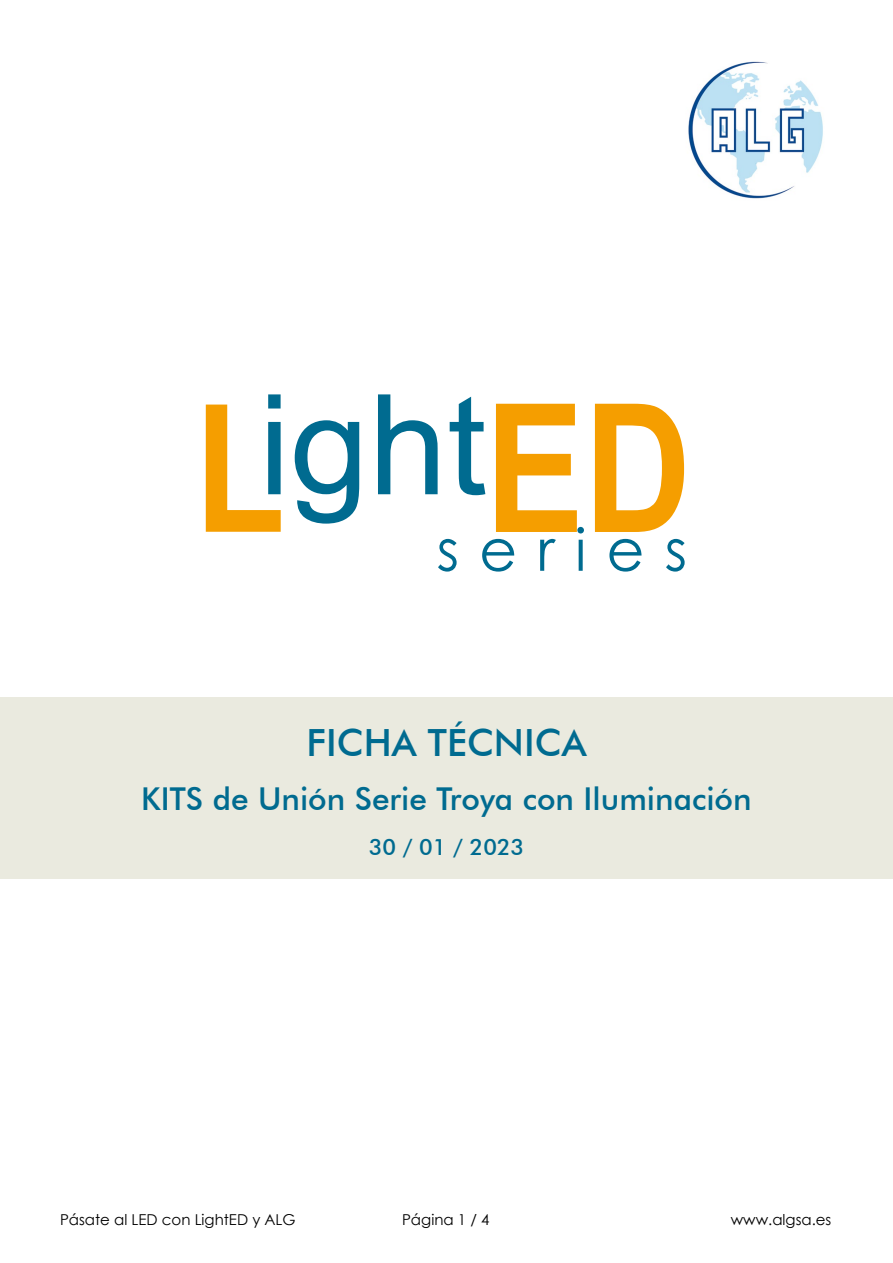
<style>
.page{position:relative;width:893px;height:1263px;background:#fff}
.page>*{position:absolute;margin:0;border:0;box-sizing:border-box;transform-origin:0 0}
.t1{font:58.5px "Century Gothic";letter-spacing:.34em;color:#006b90}
.t2{font:500 37.5px "Futura BT";color:#006b90}
.t3{font:500 31.5px "Futura BT";color:#006b90}
.t4{font:500 22.5px "Futura BT";color:#006b90}
.t5{font:15px "Century Gothic";color:#000}
</style>
<div class="page">
<div style="left:0;top:697px;width:893px;height:182px;background:#eaeadf"></div>
<svg style="left:206px;top:394px;width:75px;height:138px"></svg>
<svg style="left:295px;top:420px;width:64px;height:104px"></svg>
<svg style="left:378px;top:394px;width:60px;height:100px"></svg>
<svg style="left:450px;top:397px;width:35px;height:98px"></svg>
<svg style="left:496px;top:404px;width:81px;height:128px"></svg>
<svg style="left:595px;top:404px;width:89px;height:128px"></svg>
<img style="left:688px;top:61px;width:135px;height:138px">
<h1 class="t1" style="left:436px;top:509px;width:252px">series</h1>
<h2 class="t2" style="left:306px;top:719px;width:282px">FICHA TÉCNICA</h2>
<h3 class="t3" style="left:141px;top:780px;width:612px">KITS de Unión Serie Troya con Iluminación</h3>
<h3 class="t4" style="left:369px;top:833px;width:157px">30 / 01 / 2023</h3>
<p class="t5" style="left:60px;top:1209px;width:237px">Pásate al LED con LightED y ALG</p>
<p class="t5" style="left:402px;top:1209px;width:89px">Página 1 / 4</p>
<p class="t5" style="left:731px;top:1209px;width:102px">www.algsa.es</p>
</div>
